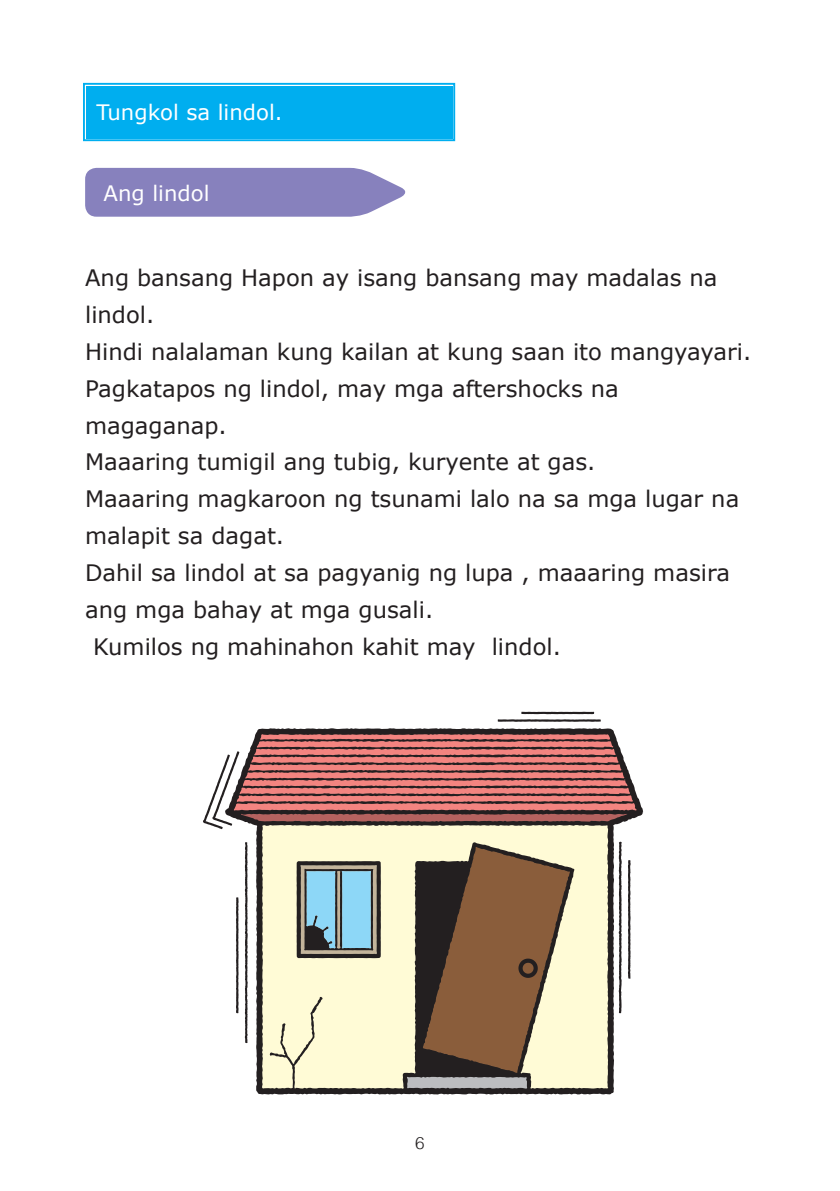
<style>
.page{position:relative;width:840px;height:1191px;background:#fff}
.page>*{position:absolute;margin:0;border:0;box-sizing:border-box;transform-origin:0 0}
.t1{font:22.6px "MS Reference Sans Serif";color:#231f20}
.t2{font:21.2px "MS Reference Sans Serif";color:#fff}
.t3{font:300 17px "Helvetica";color:#231f20}
</style>
<div class="page">
<svg style="left:83px;top:82px;width:373px;height:60px;background:#10b3f0"></svg>
<div style="left:87px;top:87px;width:364px;height:50px;border:2px solid #00aeef"></div>
<svg style="left:236px;top:728px;width:407px;height:366px;fill:#fffbd6"></svg>
<svg style="left:404px;top:845px;width:167px;height:246px;background:#8e765d"></svg>
<svg style="left:245px;top:842px;width:2px;height:201px"></svg>
<svg style="left:236px;top:897px;width:2px;height:116px"></svg>
<svg style="left:627px;top:860px;width:3px;height:118px"></svg>
<svg style="left:618px;top:841px;width:3px;height:172px"></svg>
<svg style="left:497px;top:711px;width:103px;height:11px"></svg>
<svg style="left:203px;top:732px;width:434px;height:97px;background:#af726f"></svg>
<svg style="left:296px;top:861px;width:84px;height:97px;background:#7696a1"></svg>
<svg style="left:85px;top:168px;width:321px;height:49px;background:#8f8ac1"></svg>
<p class="t2" style="left:96px;top:98px;width:187px">Tungkol sa lindol.</p>
<p class="t2" style="left:103px;top:180px;width:107px">Ang lindol</p>
<p class="t1" style="left:85px;top:263px;width:633px">Ang bansang Hapon ay isang bansang may madalas na</p>
<p class="t1" style="left:85px;top:300px;width:71px">lindol.</p>
<p class="t1" style="left:85px;top:337px;width:667px">Hindi nalalaman kung kailan at kung saan ito mangyayari.</p>
<p class="t1" style="left:85px;top:374px;width:535px">Pagkatapos ng lindol, may mga aftershocks na</p>
<p class="t1" style="left:85px;top:411px;width:143px">magaganap.</p>
<p class="t1" style="left:85px;top:448px;width:511px">Maaaring tumigil ang tubig, kuryente at gas.</p>
<p class="t1" style="left:85px;top:484px;width:655px">Maaaring magkaroon ng tsunami lalo na sa mga lugar na</p>
<p class="t1" style="left:85px;top:521px;width:200px">malapit sa dagat.</p>
<p class="t1" style="left:85px;top:558px;width:646px">Dahil sa lindol at sa pagyanig ng lupa , maaaring masira</p>
<p class="t1" style="left:85px;top:595px;width:349px">ang mga bahay at mga gusali.</p>
<p class="t1" style="left:93px;top:632px;width:469px">Kumilos ng mahinahon kahit may lindol.</p>
<p class="t3" style="left:415px;top:1128px;width:11px">6</p>
</div>
